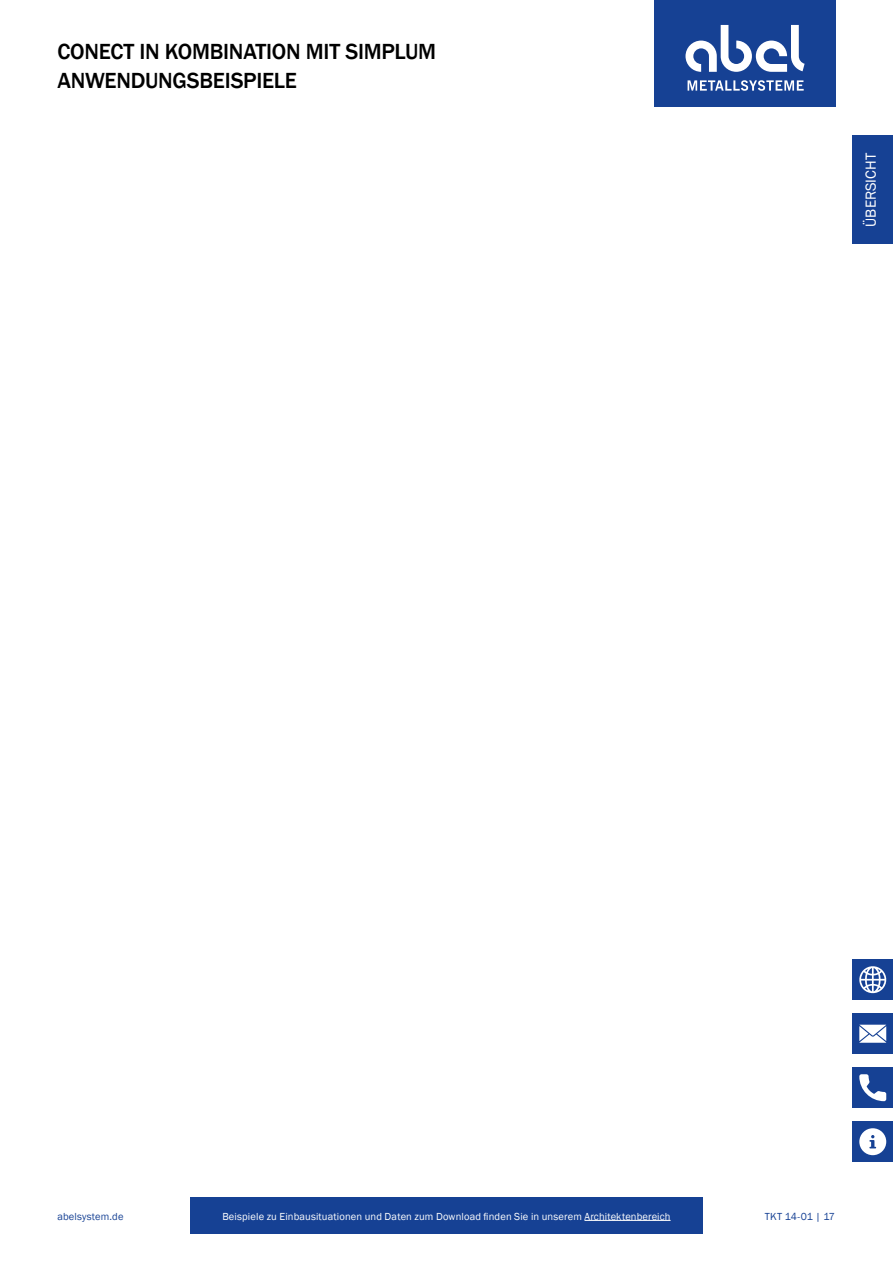
<style>
.page{position:relative;width:893px;height:1263px;background:#fff}
.page>*{position:absolute;margin:0;border:0;box-sizing:border-box;transform-origin:0 0}
.t1{font:500 22.5px/28.5px "Franklin Gothic";letter-spacing:-.01em;color:#000}
.t2{font:15px "Franklin Gothic";letter-spacing:.005em;color:#fff}
.t3{font:10.5px "Franklin Gothic";letter-spacing:.01em;color:#fff}
.t4{font:10.5px "Franklin Gothic";letter-spacing:.015em;color:#164194}
</style>
<div class="page">
<div style="left:654px;top:0;width:182px;height:106px;background:#164194"></div>
<svg style="left:685px;top:25px;width:120px;height:47px"></svg>
<svg style="left:688px;top:80px;width:116px;height:11px"></svg>
<div style="left:190px;top:1198px;width:513px;height:36px;background:#164194"></div>
<hr style="left:584px;top:1220px;width:87px;height:1px;background:#fff">
<div style="left:853px;top:136px;width:40px;height:108px;background:#164194"></div>
<div style="left:853px;top:1121px;width:40px;height:41px;background:#164194"></div>
<svg style="left:859px;top:1128px;width:27px;height:27px"></svg>
<div style="left:853px;top:1067px;width:40px;height:41px;background:#164194"></div>
<svg style="left:859px;top:1074px;width:27px;height:27px"></svg>
<div style="left:853px;top:1013px;width:40px;height:41px;background:#164194"></div>
<svg style="left:859px;top:1025px;width:27px;height:18px"></svg>
<div style="left:853px;top:959px;width:40px;height:41px;background:#164194"></div>
<svg style="left:859px;top:966px;width:28px;height:28px"></svg>
<h1 class="t1" style="left:57px;top:38px;width:380px">CONECT IN KOMBINATION MIT SIMPLUM<br>ANWENDUNGSBEISPIELE</h1>
<h2 class="t2" style="left:861px;top:227px;width:75px;rotate:-90deg">ÜBERSICHT</h2>
<p class="t4" style="left:57px;top:1209px;width:68px">abelsystem.de</p>
<p class="t3" style="left:222px;top:1209px;width:450px">Beispiele zu Einbausituationen und Daten zum Download finden Sie in unserem Architektenbereich</p>
<p class="t4" style="left:765px;top:1209px;width:72px">TKT 14-01 | 17</p>
</div>
